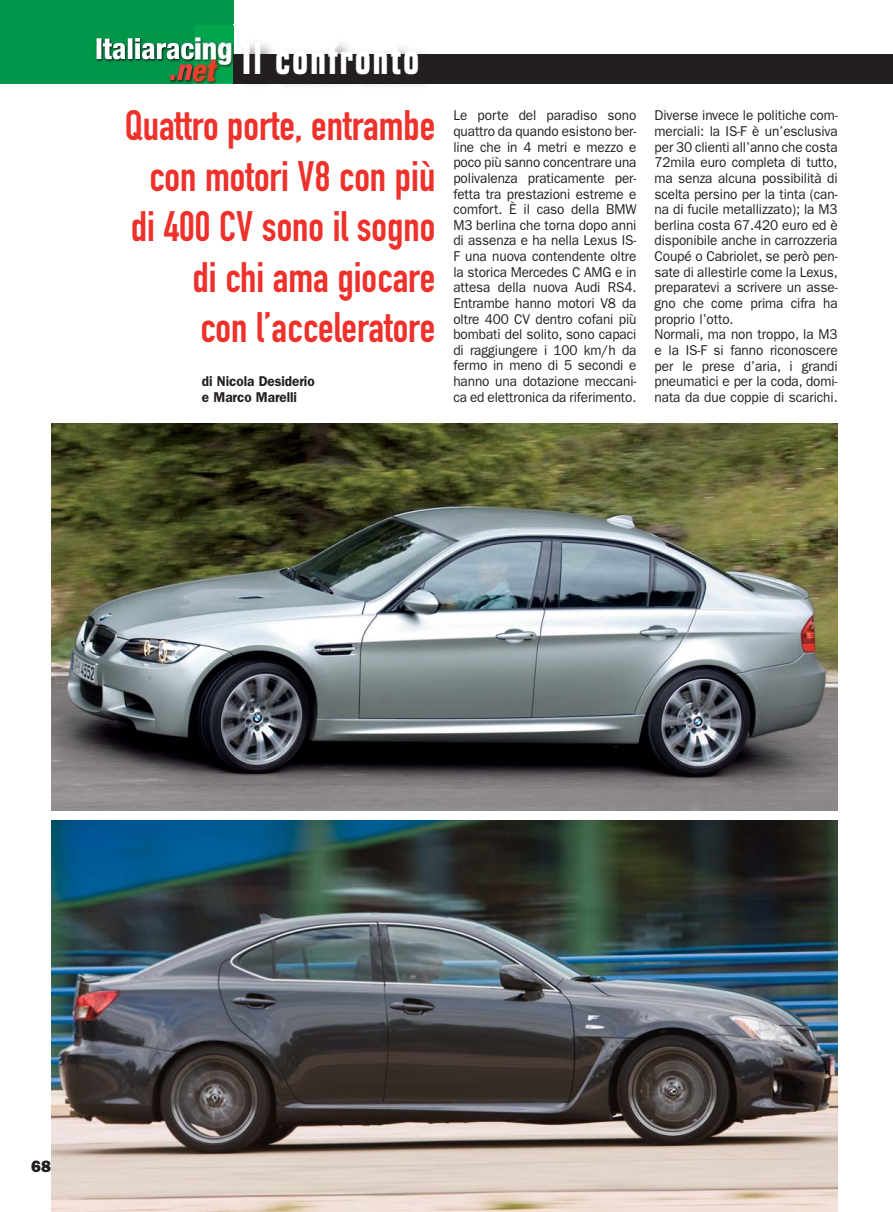
<style>
.page{position:relative;width:893px;height:1212px;background:#fff}
.page>*{position:absolute;margin:0;border:0;box-sizing:border-box;transform-origin:0 0}
.t1{font:700 condensed 43.5px "Eurostile LT Std";letter-spacing:.05em;color:#fff;scale:.8 1}
.t2{font:42px/50.4px "DIN Engschrift Std";color:#ee312a;text-align:right}
.t3{font:16.5px "ITC Franklin Gothic Std Hvy";color:#231f20}
.t4{font:14.25px/15.6px "ITC Franklin Gothic Std";letter-spacing:-.005em;color:#231f20;text-align:justify;scale:.95 1}
.t5{font:600 14.25px/15.6px "ITC Franklin Gothic Std";letter-spacing:-.005em;color:#231f20;scale:.95 1}
</style>
<div class="page">
<div style="left:0;top:0;width:234px;height:84px;background:#02964a"></div>
<img style="left:97px;top:38px;width:97px;height:43px">
<img style="left:194px;top:25px;width:699px;height:61px">
<img style="left:51px;top:423px;width:787px;height:388px">
<img style="left:51px;top:820px;width:787px;height:392px">
<h1 class="t1" style="left:242px;top:43px;width:224px">Il confronto</h1>
<h2 class="t2" style="left:125px;top:105px;width:312px">Quattro porte, entrambe con motori V8 con più di 400 CV sono il sogno di chi ama giocare<br>con l’acceleratore</h2>
<p class="t4" style="left:453px;top:109px;width:194px">Le porte del paradiso sono quattro da quando esistono ber&shy;line che in 4 metri e mezzo e poco più sanno concentrare una polivalenza praticamente per&shy;fetta tra prestazioni estreme e comfort. È il caso della BMW M3 berlina che torna dopo anni di assenza e ha nella Lexus IS-F una nuova contendente oltre la storica Mercedes C AMG e in attesa della nuova Audi RS4.<br>Entrambe hanno motori V8 da oltre 400 CV dentro cofani più bombati del solito, sono capaci di raggiungere i 100 km/h da fermo in meno di 5 secondi e hanno una dotazione meccani&shy;ca ed elettronica da riferimento.</p>
<p class="t4" style="left:654px;top:109px;width:194px;text-align:left">Diverse invece le politiche com&shy;merciali: la IS-F è un’esclusiva per 30 clienti all’anno che costa<br>72mila euro completa di tutto, ma senza alcuna possibilità di scelta persino per la tinta (can&shy;na di fucile metallizzato); la M3 berlina costa 67.420 euro ed è disponibile anche in carrozzeria<br>Coupé o Cabriolet, se però pen&shy;sate di allestirle come la Lexus, preparatevi a scrivere un asse&shy;gno che come prima cifra ha proprio l’otto.<br>Normali, ma non troppo, la M3 e la IS-F si fanno riconoscere per le prese d’aria, i grandi pneumatici e per la coda, domi&shy;nata da due coppie di scarichi.</p>
<p class="t5" style="left:202px;top:375px;width:120px">di Nicola Desiderio e Marco Marelli</p>
<p class="t3" style="left:31px;top:1156px;width:21px">68</p>
</div>
